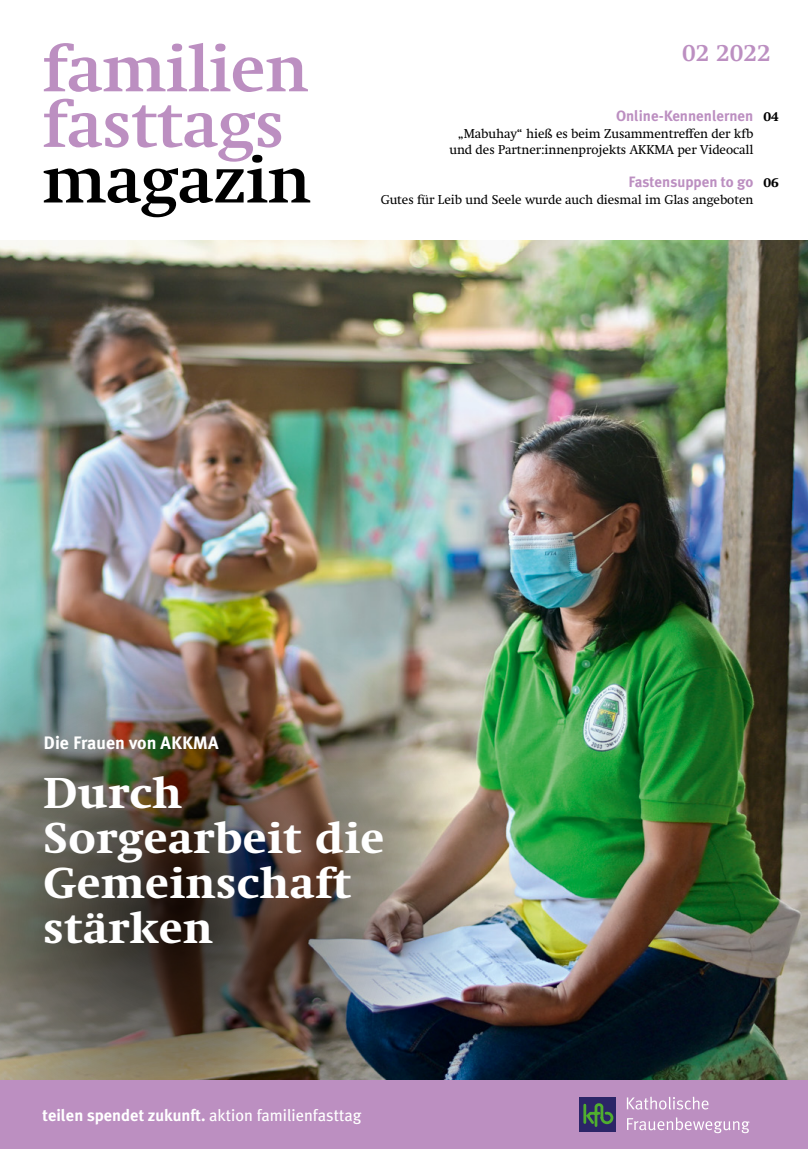
<style>
.page{position:relative;width:808px;height:1149px;background:#fff}
.page>*{position:absolute;margin:0;border:0;box-sizing:border-box;transform-origin:0 0}
.t1{font:700 64.65px/55.5px "Swift";color:#bc8fc1}
.t2{font:800 42px/45px "Swift";letter-spacing:.02em;color:#fff}
.t3{font:700 23.55px "Swift";color:#bc8fc1}
.t4{font:700 18px "Meta Plus";color:#fff}
.t5{font:700 16.5px "Meta Plus";color:#fff}
.t6{font:700 15px "Meta Plus";color:#bc8fc1}
.t7{font:12.75px/16.5px "Swift";letter-spacing:-.005em;color:#000;text-align:right}
._04_Lauftext{font:800 12.75px "Swift";color:#000}
.s1{color:#000}
.s2{font-family:"Meta Plus Lining";font-weight:400}
</style>
<div class="page">
<img style="left:0;top:241px;width:808px;height:839px">
<img style="left:0;top:619px;width:599px;height:461px">
<div style="left:0;top:1080px;width:808px;height:68px;background:#bc8fc1"></div>
<div style="left:580px;top:1096px;width:36px;height:35px;background:#2b2567"></div>
<svg style="left:627px;top:1096px;width:81px;height:13px"></svg>
<svg style="left:627px;top:1117px;width:123px;height:15px"></svg>
<svg style="left:583px;top:1103px;width:31px;height:24px"></svg>
<p class="t1" style="left:43px;top:41px;width:270px">familien fasttags <span class="s1">magazin</span></p>
<p class="t3" style="left:682px;top:39px;width:90px">02 2022</p>
<p class="t6" style="left:616px;top:107px;width:139px">Online-Kennenlernen</p>
<p class="t7" style="left:449px;top:125px;width:305px">„Mabuhay“ hieß es beim Zusammentreffen der kfb und des Partner:innenprojekts AKKMA per Videocall</p>
<p class="t6" style="left:628px;top:173px;width:126px">Fastensuppen to go</p>
<p class="t7" style="left:381px;top:191px;width:374px">Gutes für Leib und Seele wurde auch diesmal im Glas angeboten</p>
<p class="_04_Lauftext" style="left:763px;top:109px;width:17px">04</p>
<p class="_04_Lauftext" style="left:763px;top:175px;width:17px">06</p>
<p class="t4" style="left:44px;top:732px;width:176px">Die Frauen von AKKMA</p>
<p class="t2" style="left:44px;top:770px;width:342px">Durch<br>Sorgearbeit die<br>Gemeinschaft stärken</p>
<p class="t5" style="left:43px;top:1105px;width:320px">teilen spendet zukunft. <span class="s2">aktion familienfasttag</span></p>
</div>
